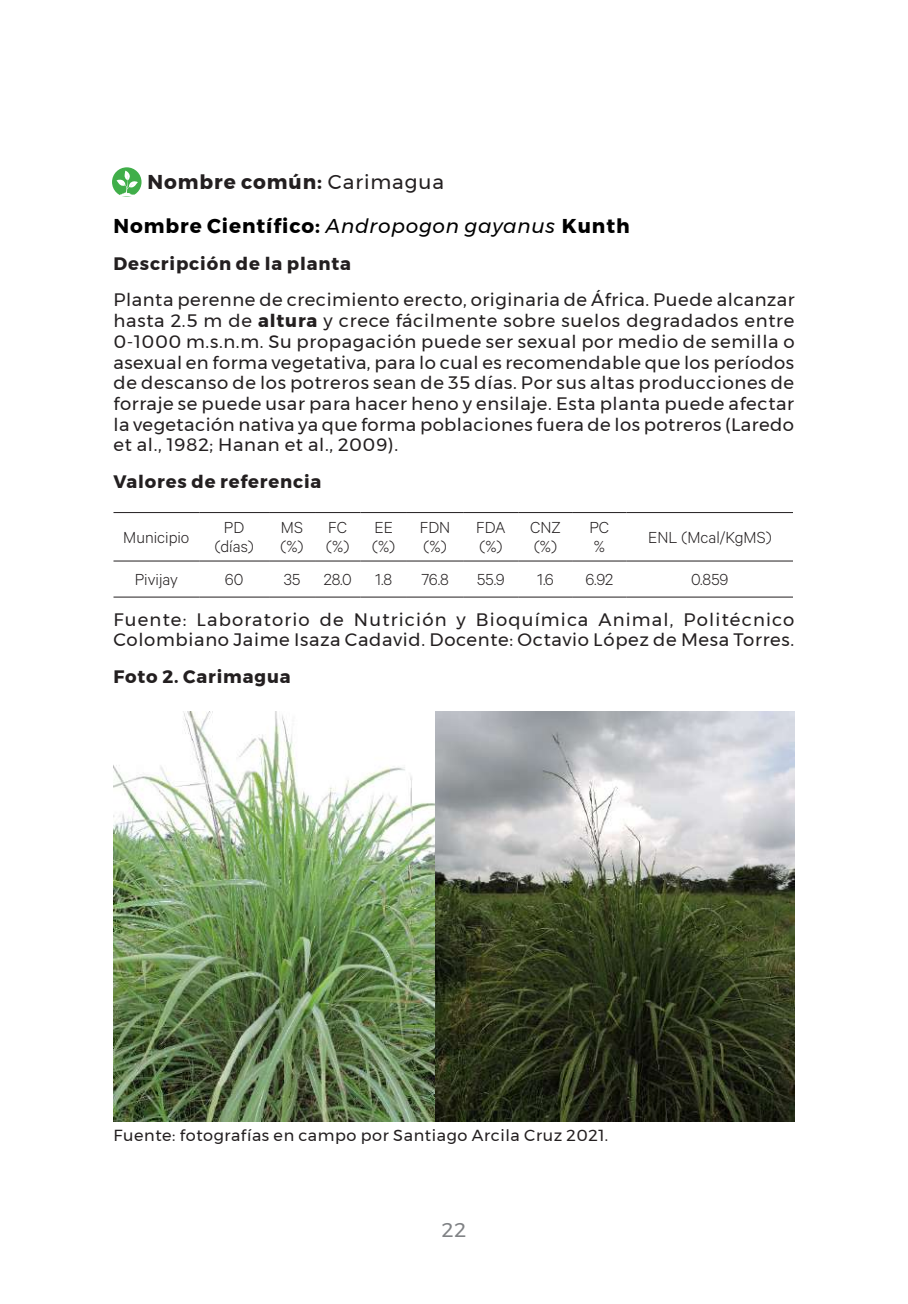
<style>
.page{position:relative;width:908px;height:1304px;background:#fff}
.page>*{position:absolute;margin:0;border:0;box-sizing:border-box;transform-origin:0 0}
.t1{font:700 20px/43.6px "Montserrat";letter-spacing:.045em;color:#000}
.t2{font:20px "Montserrat";color:#808285}
.t3{font:18px/20.6px "Montserrat";letter-spacing:.04em;color:#231f20;text-align:justify}
.t4{font:300 18px/19.4px "Calibre";color:#231f20}
.t5{font:700 18px "Montserrat";letter-spacing:.045em;color:#231f20}
.t6{font:16px "Montserrat";letter-spacing:.04em;color:#231f20}
.s1{color:#231f20}
.s2{font-weight:400;color:#231f20}
.s3{font-weight:400;font-style:italic}
.s4{font-weight:700}
</style>
<div class="page">
<div style="left:112px;top:167px;width:29px;height:30px;background:#40ae49;border-radius:50%"></div>
<svg style="left:116px;top:171px;width:22px;height:25px"></svg>
<hr style="left:113px;top:512px;width:86px;height:1px;background:#231f20">
<hr style="left:199px;top:512px;width:70px;height:1px;background:#231f20">
<hr style="left:269px;top:512px;width:46px;height:1px;background:#231f20">
<hr style="left:315px;top:512px;width:45px;height:1px;background:#231f20">
<hr style="left:360px;top:512px;width:47px;height:1px;background:#231f20">
<hr style="left:407px;top:512px;width:56px;height:1px;background:#231f20">
<hr style="left:463px;top:512px;width:55px;height:1px;background:#231f20">
<hr style="left:518px;top:512px;width:54px;height:1px;background:#231f20">
<hr style="left:572px;top:512px;width:54px;height:1px;background:#231f20">
<hr style="left:626px;top:512px;width:166px;height:1px;background:#231f20">
<hr style="left:113px;top:561px;width:86px;height:1px;background:#231f20">
<hr style="left:199px;top:561px;width:70px;height:1px;background:#231f20">
<hr style="left:269px;top:561px;width:46px;height:1px;background:#231f20">
<hr style="left:315px;top:561px;width:45px;height:1px;background:#231f20">
<hr style="left:360px;top:561px;width:47px;height:1px;background:#231f20">
<hr style="left:407px;top:561px;width:56px;height:1px;background:#231f20">
<hr style="left:463px;top:561px;width:55px;height:1px;background:#231f20">
<hr style="left:518px;top:561px;width:54px;height:1px;background:#231f20">
<hr style="left:572px;top:561px;width:54px;height:1px;background:#231f20">
<hr style="left:626px;top:561px;width:166px;height:1px;background:#231f20">
<hr style="left:113px;top:597px;width:86px;height:1px;background:#231f20">
<hr style="left:199px;top:597px;width:70px;height:1px;background:#231f20">
<hr style="left:269px;top:597px;width:46px;height:1px;background:#231f20">
<hr style="left:315px;top:597px;width:45px;height:1px;background:#231f20">
<hr style="left:360px;top:597px;width:47px;height:1px;background:#231f20">
<hr style="left:407px;top:597px;width:56px;height:1px;background:#231f20">
<hr style="left:463px;top:597px;width:55px;height:1px;background:#231f20">
<hr style="left:518px;top:597px;width:54px;height:1px;background:#231f20">
<hr style="left:572px;top:597px;width:54px;height:1px;background:#231f20">
<hr style="left:626px;top:597px;width:166px;height:1px;background:#231f20">
<img style="left:113px;top:712px;width:681px;height:410px">
<p class="t1" style="left:113px;top:161px;width:517px;text-indent:34px"><span class="s1">Nombre común:</span> <span class="s2">Carimagua<br></span>Nombre Científico: <span class="s3">Andropogon gayanus</span> Kunth</p>
<p class="t5" style="left:113px;top:249px;width:239px">Descripción de la planta</p>
<p class="t3" style="left:113px;top:290px;width:682px">Planta perenne de crecimiento erecto, originaria de África. Puede alcanzar hasta 2.5 m de <span class="s4">altura</span> y crece fácilmente sobre suelos degradados entre 0-1000 m.s.n.m. Su propagación puede ser sexual por medio de semilla o asexual en forma vegetativa, para lo cual es recomendable que los períodos de descanso de los potreros sean de 35 días. Por sus altas producciones de forraje se puede usar para hacer heno y ensilaje. Esta planta puede afectar la vegetación nativa ya que forma poblaciones fuera de los potreros (Laredo et al., 1982; Hanan et al., 2009).</p>
<p class="t5" style="left:113px;top:467px;width:209px">Valores de referencia</p>
<p class="t4" style="left:123px;top:527px;width:68px">Municipio</p>
<p class="t4" style="left:215px;top:517px;width:40px;text-align:center">PD (días)</p>
<p class="t4" style="left:280px;top:517px;width:24px">MS (%)</p>
<p class="t4" style="left:326px;top:517px;width:24px">FC (%)</p>
<p class="t4" style="left:372px;top:517px;width:24px">EE (%)</p>
<p class="t4" style="left:419px;top:517px;width:32px">FDN (%)</p>
<p class="t4" style="left:476px;top:517px;width:31px">FDA (%)</p>
<p class="t4" style="left:530px;top:517px;width:32px">CNZ (%)</p>
<p class="t4" style="left:589px;top:517px;width:21px">PC %</p>
<p class="t4" style="left:647px;top:527px;width:125px">ENL (Mcal/KgMS)</p>
<p class="t4" style="left:135px;top:569px;width:45px">Pivijay</p>
<p class="t4" style="left:225px;top:569px;width:20px">60</p>
<p class="t4" style="left:283px;top:569px;width:18px">35</p>
<p class="t4" style="left:323px;top:569px;width:30px">28.0</p>
<p class="t4" style="left:375px;top:569px;width:18px">1.8</p>
<p class="t4" style="left:421px;top:569px;width:29px">76.8</p>
<p class="t4" style="left:477px;top:569px;width:29px">55.9</p>
<p class="t4" style="left:537px;top:569px;width:18px">1.6</p>
<p class="t4" style="left:585px;top:569px;width:29px">6.92</p>
<p class="t4" style="left:690px;top:569px;width:39px">0.859</p>
<p class="t3" style="left:113px;top:609px;width:682px">Fuente: Laboratorio de Nutrición y Bioquímica Animal, Politécnico<br>Colombiano Jaime Isaza Cadavid. Docente: Octavio López de Mesa Torres.</p>
<p class="t5" style="left:113px;top:662px;width:178px">Foto 2. Carimagua</p>
<p class="t6" style="left:113px;top:1123px;width:496px">Fuente: fotografías en campo por Santiago Arcila Cruz 2021.</p>
<p class="t2" style="left:442px;top:1215px;width:26px">22</p>
</div>
